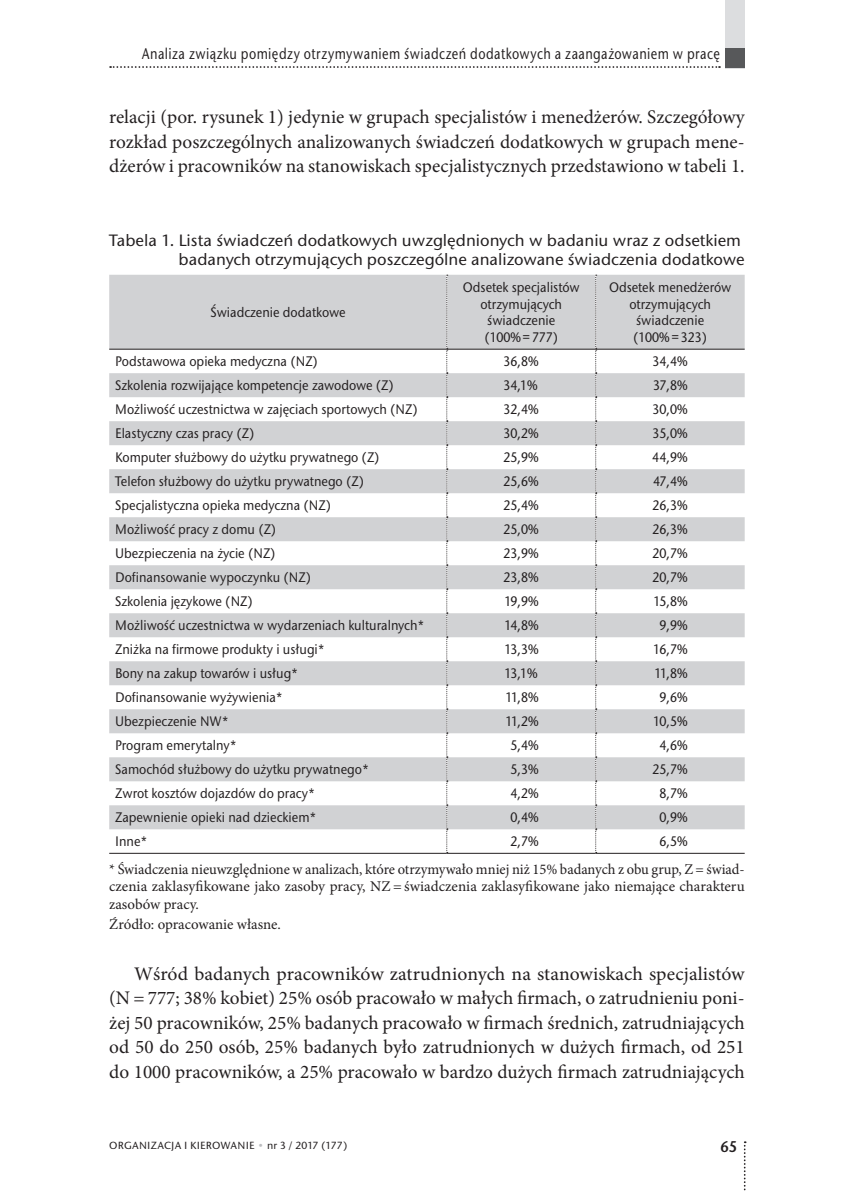
<style>
.page{position:relative;width:844px;height:1191px;background:#fff}
.page>*{position:absolute;margin:0;border:0;box-sizing:border-box;transform-origin:0 0}
.t1{font:19.25px/24.5px "Minion Pro";color:#231f20;text-align:justify}
.t2{font:500 16.62px/19.2px "Stone Sans Itc TOT";color:#231f20;text-align:right}
.t3{font:500 15.75px "Stone Sans Itc TOT";letter-spacing:.03em;color:#231f20;scale:.8 1}
.t4{font:15.75px "Stone Sans Itc TOT Semi";color:#231f20;scale:.9 1}
.t5{font:14.88px/17.5px "Minion Pro";color:#231f20;text-align:justify}
.t6{font:500 14px/16.8px "Stone Sans Itc TOT";color:#231f20;text-align:center;scale:.9 1}
.t7{font:500 10.5px "Stone Sans Itc TOT";letter-spacing:.02em;color:#231f20}
.s1{color:#bcbdc0}
</style>
<div class="page">
<svg style="left:743px;top:1141px;width:2px;height:50px"></svg>
<svg style="left:110px;top:66px;width:609px;height:2px"></svg>
<div style="left:724px;top:0;width:20px;height:68px;background:#dcdddf"></div>
<div style="left:724px;top:48px;width:20px;height:20px;background:#57585a"></div>
<svg style="left:109px;top:275px;width:635px;height:554px;fill:#d1d2d4"></svg>
<svg style="left:446px;top:275px;width:1px;height:578px"></svg>
<svg style="left:595px;top:275px;width:1px;height:578px"></svg>
<hr style="left:109px;top:349px;width:337px;height:1px;background:#231f20">
<hr style="left:446px;top:349px;width:149px;height:1px;background:#231f20">
<hr style="left:595px;top:349px;width:149px;height:1px;background:#231f20">
<hr style="left:109px;top:853px;width:337px;height:1px;background:#231f20">
<hr style="left:446px;top:853px;width:149px;height:1px;background:#231f20">
<hr style="left:595px;top:853px;width:149px;height:1px;background:#231f20">
<p class="t3" style="left:142px;top:45px;width:723px">Analiza związku pomiędzy otrzymywaniem świadczeń dodatkowych a zaangażowaniem w pracę</p>
<p class="t1" style="left:109px;top:105px;width:636px">relacji (por. rysunek 1) jedynie w grupach specjalistów i menedżerów. Szczegółowy rozkład poszczególnych analizowanych świadczeń dodatkowych w grupach mene&shy;dżerów i pracowników na stanowiskach specjalistycznych przedstawiono w tabeli 1.</p>
<p class="t2" style="left:109px;top:230px;width:636px">Tabela 1. Lista świadczeń dodatkowych uwzględnionych w badaniu wraz z odsetkiem badanych otrzymujących poszczególne analizowane świadczenia dodatkowe</p>
<p class="t6" style="left:210px;top:304px;width:152px">Świadczenie dodatkowe</p>
<p class="t6" style="left:462px;top:279px;width:131px">Odsetek specjalistów otrzymujących świadczenie<br>(100% = 777)</p>
<p class="t6" style="left:609px;top:279px;width:137px">Odsetek menedżerów otrzymujących świadczenie<br>(100% = 323)</p>
<p class="t6" style="left:115px;top:353px;width:227px">Podstawowa opieka medyczna (NZ)</p>
<p class="t6" style="left:503px;top:353px;width:40px">36,8%</p>
<p class="t6" style="left:652px;top:353px;width:40px">34,4%</p>
<p class="t6" style="left:115px;top:377px;width:311px">Szkolenia rozwijające kompetencje zawodowe (Z)</p>
<p class="t6" style="left:503px;top:377px;width:39px">34,1%</p>
<p class="t6" style="left:653px;top:377px;width:40px">37,8%</p>
<p class="t6" style="left:115px;top:401px;width:337px">Możliwość uczestnictwa w zajęciach sportowych (NZ)</p>
<p class="t6" style="left:503px;top:401px;width:40px">32,4%</p>
<p class="t6" style="left:652px;top:401px;width:40px">30,0%</p>
<p class="t6" style="left:115px;top:425px;width:156px">Elastyczny czas pracy (Z)</p>
<p class="t6" style="left:503px;top:425px;width:40px">30,2%</p>
<p class="t6" style="left:652px;top:425px;width:40px">35,0%</p>
<p class="t6" style="left:115px;top:449px;width:295px">Komputer służbowy do użytku prywatnego (Z)</p>
<p class="t6" style="left:503px;top:449px;width:40px">25,9%</p>
<p class="t6" style="left:652px;top:449px;width:41px">44,9%</p>
<p class="t6" style="left:115px;top:473px;width:278px">Telefon służbowy do użytku prywatnego (Z)</p>
<p class="t6" style="left:503px;top:473px;width:40px">25,6%</p>
<p class="t6" style="left:653px;top:473px;width:40px">47,4%</p>
<p class="t6" style="left:115px;top:497px;width:241px">Specjalistyczna opieka medyczna (NZ)</p>
<p class="t6" style="left:503px;top:497px;width:40px">25,4%</p>
<p class="t6" style="left:652px;top:497px;width:40px">26,3%</p>
<p class="t6" style="left:115px;top:521px;width:180px">Możliwość pracy z domu (Z)</p>
<p class="t6" style="left:503px;top:521px;width:40px">25,0%</p>
<p class="t6" style="left:652px;top:521px;width:40px">26,3%</p>
<p class="t6" style="left:115px;top:545px;width:180px">Ubezpieczenia na życie (NZ)</p>
<p class="t6" style="left:503px;top:545px;width:40px">23,9%</p>
<p class="t6" style="left:652px;top:545px;width:40px">20,7%</p>
<p class="t6" style="left:115px;top:569px;width:219px">Dofinansowanie wypoczynku (NZ)</p>
<p class="t6" style="left:503px;top:569px;width:40px">23,8%</p>
<p class="t6" style="left:652px;top:569px;width:40px">20,7%</p>
<p class="t6" style="left:115px;top:593px;width:154px">Szkolenia językowe (NZ)</p>
<p class="t6" style="left:504px;top:593px;width:40px">19,9%</p>
<p class="t6" style="left:653px;top:593px;width:39px">15,8%</p>
<p class="t6" style="left:115px;top:617px;width:345px">Możliwość uczestnictwa w wydarzeniach kulturalnych*</p>
<p class="t6" style="left:504px;top:617px;width:39px">14,8%</p>
<p class="t6" style="left:659px;top:617px;width:33px">9,9%</p>
<p class="t6" style="left:115px;top:641px;width:234px">Zniżka na firmowe produkty i usługi*</p>
<p class="t6" style="left:504px;top:641px;width:39px">13,3%</p>
<p class="t6" style="left:653px;top:641px;width:40px">16,7%</p>
<p class="t6" style="left:115px;top:665px;width:205px">Bony na zakup towarów i usług*</p>
<p class="t6" style="left:504px;top:665px;width:38px">13,1%</p>
<p class="t6" style="left:654px;top:665px;width:38px">11,8%</p>
<p class="t6" style="left:115px;top:689px;width:188px">Dofinansowanie wyżywienia*</p>
<p class="t6" style="left:505px;top:689px;width:38px">11,8%</p>
<p class="t6" style="left:659px;top:689px;width:33px">9,6%</p>
<p class="t6" style="left:115px;top:713px;width:128px">Ubezpieczenie NW*</p>
<p class="t6" style="left:505px;top:713px;width:38px">11,2%</p>
<p class="t6" style="left:653px;top:713px;width:40px">10,5%</p>
<p class="t6" style="left:115px;top:737px;width:136px">Program emerytalny*</p>
<p class="t6" style="left:510px;top:737px;width:33px">5,4%</p>
<p class="t6" style="left:659px;top:737px;width:33px">4,6%</p>
<p class="t6" style="left:115px;top:761px;width:283px">Samochód służbowy do użytku prywatnego*</p>
<p class="t6" style="left:510px;top:761px;width:33px">5,3%</p>
<p class="t6" style="left:652px;top:761px;width:40px">25,7%</p>
<p class="t6" style="left:115px;top:785px;width:223px">Zwrot kosztów dojazdów do pracy*</p>
<p class="t6" style="left:510px;top:785px;width:33px">4,2%</p>
<p class="t6" style="left:659px;top:785px;width:33px">8,7%</p>
<p class="t6" style="left:115px;top:809px;width:225px">Zapewnienie opieki nad dzieckiem*</p>
<p class="t6" style="left:510px;top:809px;width:33px">0,4%</p>
<p class="t6" style="left:659px;top:809px;width:33px">0,9%</p>
<p class="t6" style="left:115px;top:833px;width:38px">Inne*</p>
<p class="t6" style="left:510px;top:833px;width:33px">2,7%</p>
<p class="t6" style="left:659px;top:833px;width:33px">6,5%</p>
<p class="t5" style="left:109px;top:860px;width:636px">* Świadczenia nieuwzględnione w analizach, które otrzymywało mniej niż 15% badanych z obu grup, Z = świad&shy;czenia zaklasyfikowane jako zasoby pracy, NZ = świadczenia zaklasyfikowane jako niemające charakteru zasobów pracy.</p>
<p class="t5" style="left:109px;top:915px;width:173px">Źródło: opracowanie własne.</p>
<p class="t1" style="left:109px;top:961px;width:637px;text-indent:25px">Wśród badanych pracowników zatrudnionych na stanowiskach specjalistów (N = 777; 38% kobiet) 25% osób pracowało w małych firmach, o zatrudnieniu poni&shy;żej 50 pracowników, 25% badanych pracowało w firmach średnich, zatrudniających od 50 do 250 osób, 25% badanych było zatrudnionych w dużych firmach, od 251 do 1000 pracowników, a 25% pracowało w bardzo dużych firmach zatrudniających</p>
<p class="t7" style="left:109px;top:1138px;width:240px">ORGANIZACJA I KIEROWANIE <span class="s1">•</span> nr 3 / 2017 (177)</p>
<p class="t4" style="left:720px;top:1137px;width:20px">65</p>
</div>
